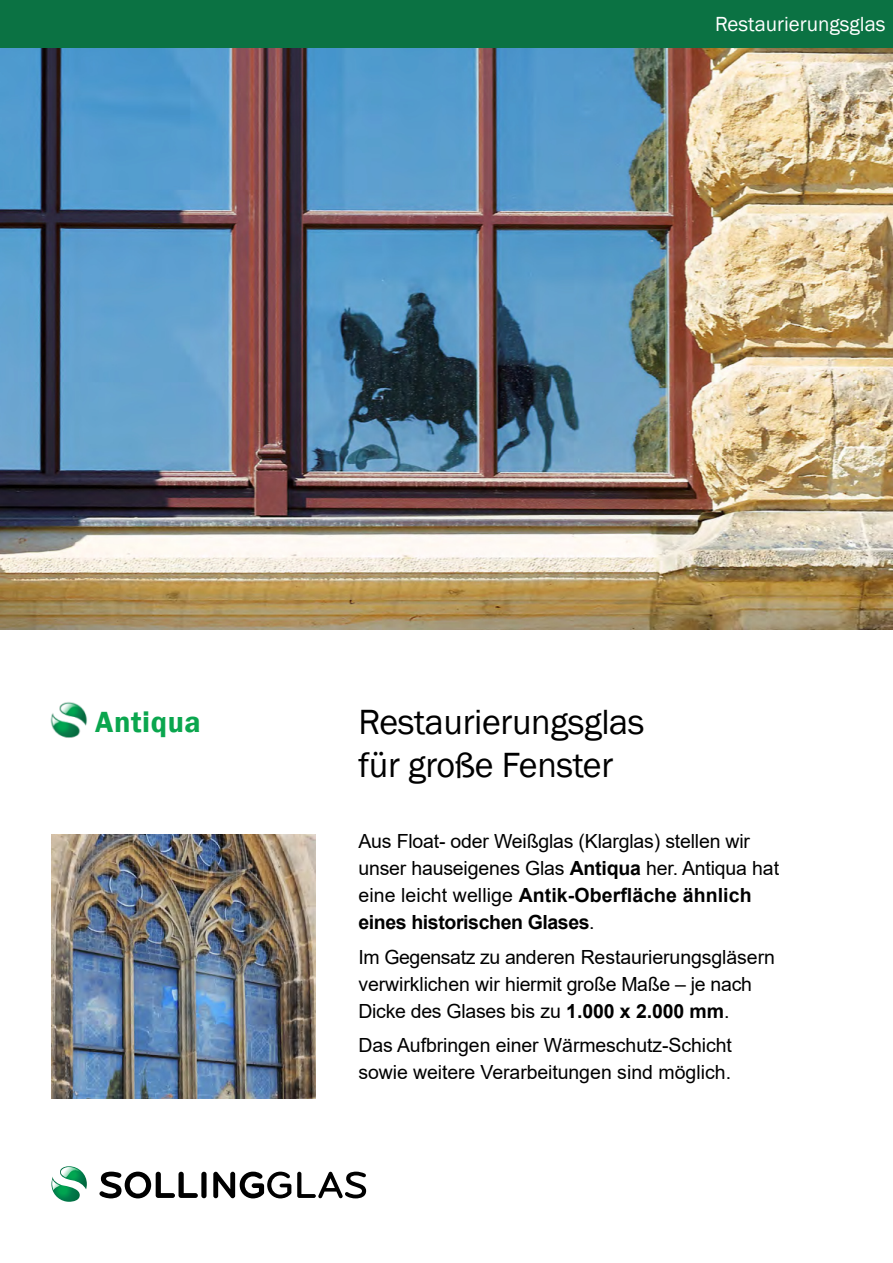
<style>
.page{position:relative;width:893px;height:1263px;background:#fff}
.page>*{position:absolute;margin:0;border:0;box-sizing:border-box;transform-origin:0 0}
.t1{font:36px/43.2px "Franklin Gothic";letter-spacing:-.01em;color:#000}
.t2{font:600 30px "Franklin Gothic";letter-spacing:.02em;color:#0aa64e}
.t3{font:21px "Franklin Gothic";color:#fff}
.t4{font:19.5px/27px "Arial";letter-spacing:-.005em;color:#000}
.s1{font-weight:700}
</style>
<div class="page">
<img style="left:0;top:48px;width:893px;height:581px">
<img style="left:51px;top:834px;width:265px;height:265px">
<div style="left:0;top:0;width:893px;height:48px;background:#0b7243"></div>
<img style="left:50px;top:702px;width:37px;height:36px">
<svg style="left:99px;top:1171px;width:99px;height:27px"></svg>
<div style="left:201px;top:1172px;width:6px;height:26px;background:#000;border-radius:3px"></div>
<svg style="left:213px;top:1171px;width:78px;height:27px"></svg>
<svg style="left:297px;top:1171px;width:69px;height:27px"></svg>
<svg style="left:51px;top:1166px;width:36px;height:36px"></svg>
<p class="t3" style="left:715px;top:17px;width:172px">Restaurierungsglas</p>
<h2 class="t2" style="left:95px;top:711px;width:107px">Antiqua</h2>
<h1 class="t1" style="left:358px;top:703px;width:288px">Restaurierungsglas für große Fenster</h1>
<p class="t4" style="left:358px;top:829px;width:422px">Aus Float- oder Weißglas (Klarglas) stellen wir unser hauseigenes Glas <span class="s1">Antiqua</span> her. Antiqua hat eine leicht wellige <span class="s1">Antik-Oberfläche ähnlich eines historischen Glases</span>.</p>
<p class="t4" style="left:358px;top:945px;width:418px">Im Gegensatz zu anderen Restaurierungsgläsern verwirklichen wir hiermit große Maße – je nach<br>Dicke des Glases bis zu <span class="s1">1.000 x 2.000 mm</span>.</p>
<p class="t4" style="left:358px;top:1033px;width:375px">Das Aufbringen einer Wärmeschutz-Schicht sowie weitere Verarbeitungen sind möglich.</p>
</div>
